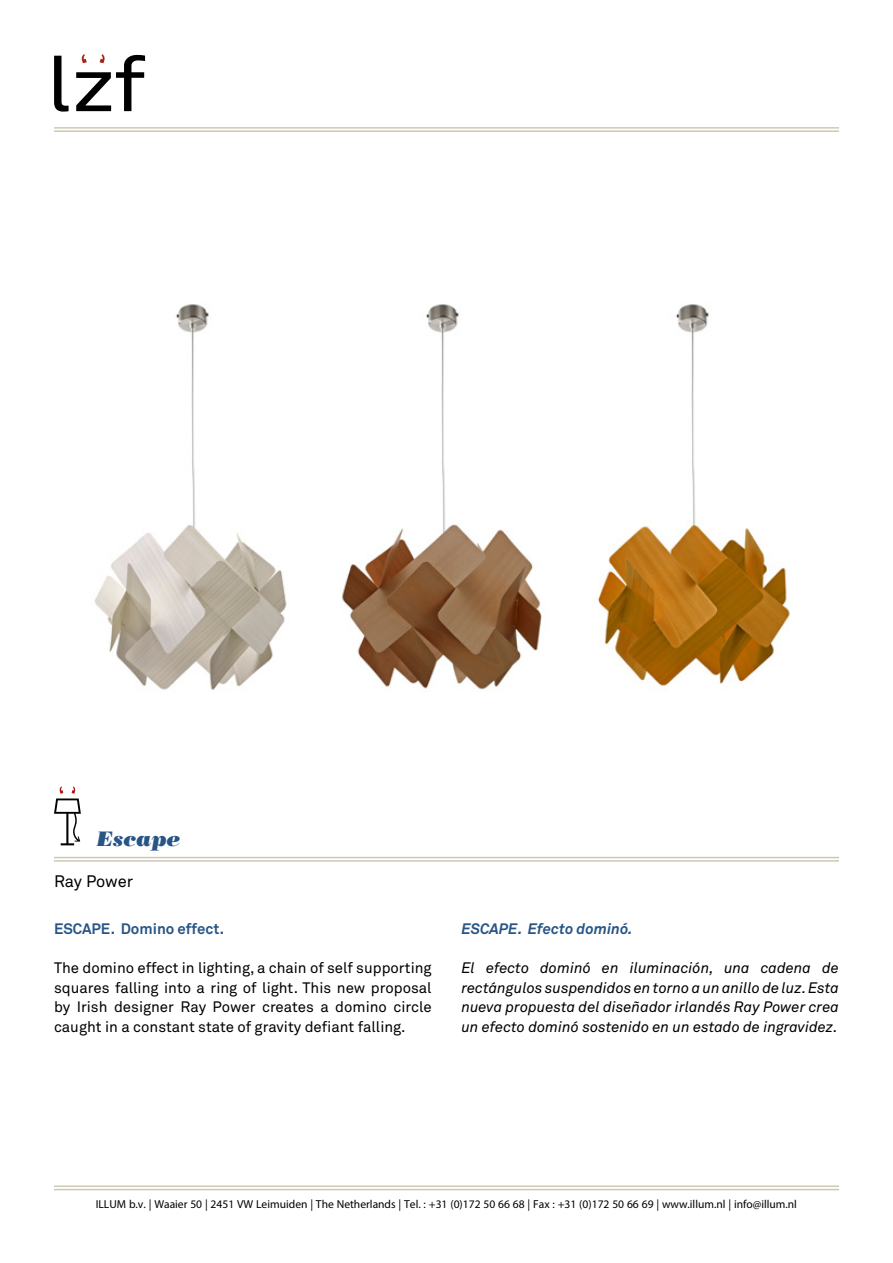
<style>
.page{position:relative;width:893px;height:1263px;background:#fff}
.page>*{position:absolute;margin:0;border:0;box-sizing:border-box;transform-origin:0 0}
.t1{font:italic 21px "Bodoni Poster";color:#285586}
.t2{font:16.5px "Akkurat";letter-spacing:-.005em;color:#000}
.t3{font:15px/19.5px "Akkurat";color:#000;text-align:justify}
.t4{font:italic 15px/19.5px "Akkurat";color:#000;text-align:justify}
.t5{font:700 15px "Akkurat";color:#285586}
.t6{font:italic 700 15px "Akkurat";color:#285586}
.Contacto_8-L-J{font:11.55px "Myriad Pro";color:#000}
</style>
<div class="page">
<svg style="left:54px;top:786px;width:27px;height:59px"></svg>
<svg style="left:54px;top:56px;width:15px;height:56px"></svg>
<svg style="left:76px;top:54px;width:69px;height:57px"></svg>
<img style="left:94px;top:304px;width:193px;height:386px">
<img style="left:342px;top:304px;width:200px;height:386px">
<img style="left:597px;top:304px;width:193px;height:383px">
<hr style="left:54px;top:127px;width:785px;height:2px;background:#cdc7b6">
<hr style="left:54px;top:130px;width:785px;height:2px;background:#cdc7b6">
<hr style="left:54px;top:857px;width:785px;height:1px;background:#cdc7b6">
<hr style="left:54px;top:860px;width:785px;height:2px;background:#cdc7b6">
<hr style="left:54px;top:1185px;width:785px;height:2px;background:#cdc7b6">
<hr style="left:54px;top:1189px;width:785px;height:1px;background:#cdc7b6">
<p class="t1" style="left:97px;top:826px;width:86px">Escape</p>
<p class="t2" style="left:54px;top:870px;width:81px">Ray Power</p>
<p class="t5" style="left:54px;top:919px;width:172px">ESCAPE. Domino effect.</p>
<p class="t3" style="left:54px;top:958px;width:379px">The domino effect in lighting, a chain of self supporting squares falling into a ring of light. This new proposal by Irish designer Ray Power creates a domino circle caught in a constant state of gravity defiant falling.</p>
<p class="t6" style="left:461px;top:919px;width:173px">ESCAPE. Efecto dominó.</p>
<p class="t4" style="left:461px;top:958px;width:379px">El efecto dominó en iluminación, una cadena de rectángulos suspendidos en torno a un anillo de luz. Esta nueva propuesta del diseñador irlandés Ray Power crea un efecto dominó sostenido en un estado de ingravidez.</p>
<p class="Contacto_8-L-J" style="left:96px;top:1197px;width:703px">ILLUM b.v. | Waaier 50 | 2451 VW Leimuiden | The Netherlands | Tel. : +31 (0)172 50 66 68 | Fax : +31 (0)172 50 66 69 | www.illum.nl | info@illum.nl</p>
</div>
